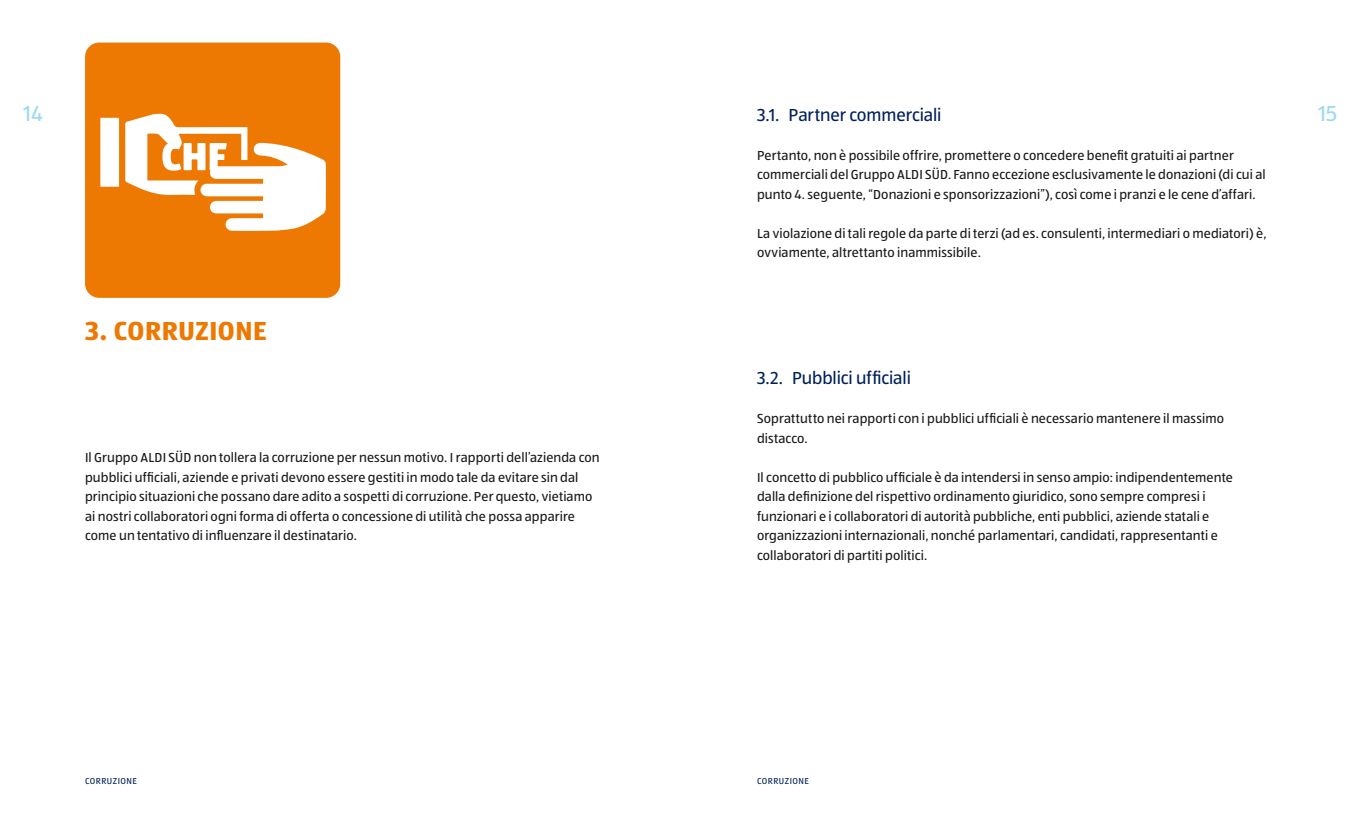
<style>
.page{position:relative;width:1361px;height:817px;background:#fff}
.page>*{position:absolute;margin:0;border:0;box-sizing:border-box;transform-origin:0 0}
.t1{font:700 27px "ALDISUEDOT";letter-spacing:.02em;color:#ed7902}
.t2{font:22.5px "ALDISUEDOT";color:#9dd9f2}
.t3{font:18px "ALDISUEDOT";letter-spacing:-.005em;color:#00205c}
.t4{font:13.5px/19.5px "ALDISUEDOT";letter-spacing:.01em;color:#1a171c}
.t5{font:9px "ALDISUEDOT";letter-spacing:.05em;color:#00205c}
</style>
<div class="page">
<div style="left:85px;top:43px;width:255px;height:255px;background:#ed7902;border-radius:14px"></div>
<svg style="left:100px;top:118px;width:19px;height:69px"></svg>
<svg style="left:125px;top:114px;width:201px;height:117px"></svg>
<h2 class="t2" style="left:24px;top:98px;width:20px">14</h2>
<h1 class="t1" style="left:85px;top:312px;width:183px">3. CORRUZIONE</h1>
<p class="t4" style="left:85px;top:447px;width:516px">Il Gruppo ALDI SÜD non tollera la corruzione per nessun motivo. I rapporti dell’azienda con pubblici ufficiali, aziende e privati devono essere gestiti in modo tale da evitare sin dal principio situazioni che possano dare adito a sospetti di corruzione. Per questo, vietiamo ai nostri collaboratori ogni forma di offerta o concessione di utilità che possa apparire come un tentativo di influenzare il destinatario.</p>
<h3 class="t3" style="left:757px;top:103px;width:186px">3.1. Partner commerciali</h3>
<p class="t4" style="left:757px;top:145px;width:510px">Pertanto, non è possibile offrire, promettere o concedere benefit gratuiti ai partner commerciali del Gruppo ALDI SÜD. Fanno eccezione esclusivamente le donazioni (di cui al punto 4. seguente, “Donazioni e sponsorizzazioni”), così come i pranzi e le cene d’affari.</p>
<p class="t4" style="left:757px;top:223px;width:511px">La violazione di tali regole da parte di terzi (ad es. consulenti, intermediari o mediatori) è, ovviamente, altrettanto inammissibile.</p>
<h3 class="t3" style="left:757px;top:366px;width:155px">3.2. Pubblici ufficiali</h3>
<p class="t4" style="left:757px;top:408px;width:468px">Soprattutto nei rapporti con i pubblici ufficiali è necessario mantenere il massimo distacco.</p>
<p class="t4" style="left:757px;top:467px;width:477px">Il concetto di pubblico ufficiale è da intendersi in senso ampio: indipendentemente dalla definizione del rispettivo ordinamento giuridico, sono sempre compresi i funzionari e i collaboratori di autorità pubbliche, enti pubblici, aziende statali e organizzazioni internazionali, nonché parlamentari, candidati, rappresentanti e collaboratori di partiti politici.</p>
<h2 class="t2" style="left:1318px;top:98px;width:20px">15</h2>
<p class="t5" style="left:85px;top:775px;width:53px">CORRUZIONE</p>
<p class="t5" style="left:757px;top:775px;width:53px">CORRUZIONE</p>
</div>
